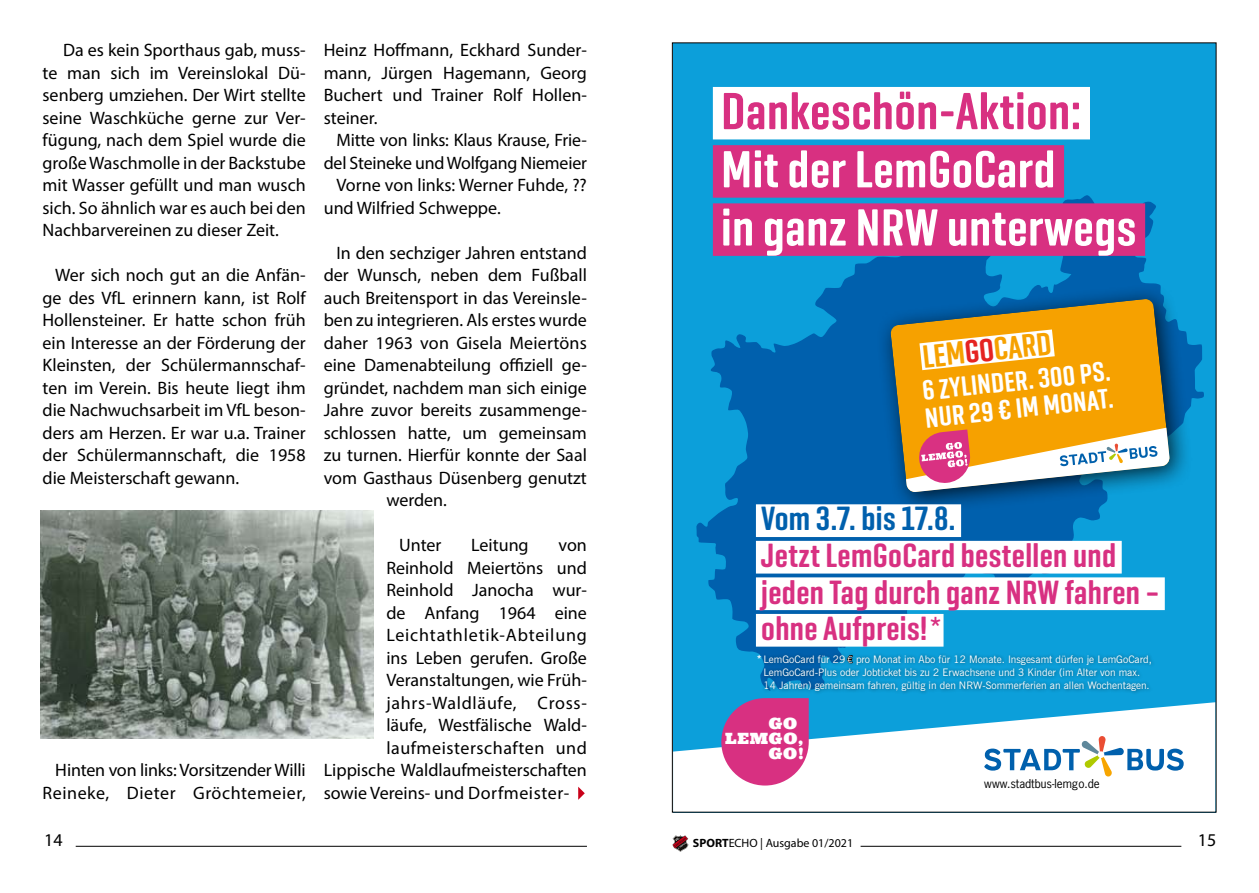
<style>
.page{position:relative;width:1259px;height:893px;background:#fff}
.page>*{position:absolute;margin:0;border:0;box-sizing:border-box;transform-origin:0 0}
.t1{font:600 53.25px/58.2px "Geogrotesque Comp";letter-spacing:.01em;color:#fff}
.t2{font:600 53.25px "Geogrotesque Comp";letter-spacing:.01em;color:#d83081}
.t3{font:600 34.35px/36.5px "Geogrotesque Comp";letter-spacing:.01em;color:#d83081}
.t4{font:600 34.35px "Geogrotesque Comp";letter-spacing:.01em;color:#0060ad}
.t5{font:600 32.85px "Geogrotesque Comp";color:#f6a100}
.t6{font:600 28.5px/27.5px "Geogrotesque Comp";color:#fff}
.t7{font:18px/22.5px "Myriad Pro";color:#000;text-align:justify}
.t8{font:18px "Myriad Pro";letter-spacing:.045em;color:#000}
.t9{font:18px "Myriad Pro";letter-spacing:.04em;color:#000}
.t10{font:18px "Myriad Pro";letter-spacing:.03em;color:#000}
.t11{font:15.6px "Ultra";letter-spacing:.05em;color:#fff}
.t12{font:12.9px "News Gothic";color:#fff}
.t13{font:12px "Myriad Pro";color:#000}
.t14{font:11.55px "News Gothic";color:#000}
.t15{font:10.35px/12.9px "News Gothic BT";color:#fff}
.s1{color:#e52321}
.s2{font-family:"News Gothic";font-weight:400;font-size:32.25px}
.s3{font-family:"Nolan Next";color:#000}
.s4{font-weight:700}
</style>
<div class="page">
<hr style="left:860px;top:846px;width:321px;height:1px;background:#000">
<svg style="left:672px;top:835px;width:16px;height:17px"></svg>
<hr style="left:76px;top:846px;width:511px;height:1px;background:#000">
<div style="left:673px;top:43px;width:542px;height:769px;background:#0c9fda"></div>
<svg style="left:674px;top:702px;width:540px;height:108px;fill:#fff"></svg>
<svg style="left:696px;top:194px;width:508px;height:489px"></svg>
<div style="left:713px;top:87px;width:377px;height:52px;background:#fff"></div>
<div style="left:713px;top:145px;width:351px;height:53px;background:#d83081"></div>
<div style="left:713px;top:203px;width:432px;height:53px;background:#d83081"></div>
<div style="left:876px;top:284px;width:317px;height:232px;background:#000;opacity:.75"></div>
<svg style="left:890px;top:299px;width:279px;height:193px;background:#c7921c"></svg>
<svg style="left:919px;top:329px;width:135px;height:41px;background:#fbdda5"></svg>
<svg style="left:895px;top:423px;width:274px;height:69px;background:#bca583"></svg>
<svg style="left:721px;top:698px;width:87px;height:87px;background:#d04b92"></svg>
<svg style="left:984px;top:736px;width:199px;height:40px;background:#c5d8e4"></svg>
<div style="left:756px;top:504px;width:205px;height:33px;background:#fff"></div>
<div style="left:756px;top:541px;width:365px;height:33px;background:#fff"></div>
<div style="left:756px;top:577px;width:408px;height:33px;background:#fff"></div>
<div style="left:756px;top:614px;width:187px;height:33px;background:#fff"></div>
<div style="left:762px;top:652px;width:393px;height:43px;background:#000;opacity:.5"></div>
<img style="left:40px;top:510px;width:333px;height:228px">
<svg style="left:578px;top:787px;width:7px;height:13px"></svg>
<p class="t7" style="left:43px;top:38px;width:265px;text-indent:21px">Da es kein Sporthaus gab, muss&shy;te man sich im Vereinslokal Dü&shy;senberg umziehen. Der Wirt stellte seine Waschküche gerne zur Ver&shy;fügung, nach dem Spiel wurde die große Waschmolle in der Backstube mit Wasser gefüllt und man wusch sich. So ähnlich war es auch bei den Nachbarvereinen zu dieser Zeit.</p>
<p class="t7" style="left:43px;top:263px;width:265px;text-indent:13px">Wer sich noch gut an die Anfän&shy;ge des VfL erinnern kann, ist Rolf Hollensteiner. Er hatte schon früh ein Interesse an der Förderung der Kleinsten, der Schülermannschaf&shy;ten im Verein. Bis heute liegt ihm die Nachwuchsarbeit im VfL beson&shy;ders am Herzen. Er war u.a. Trainer der Schülermannschaft, die 1958 die Meisterschaft gewann.</p>
<p class="t7" style="left:43px;top:758px;width:265px;text-align:right">Hinten von links: Vorsitzender Willi<br>Reineke, Dieter Gröchtemeier,</p>
<p class="t7" style="left:324px;top:38px;width:265px">Heinz Hoffmann, Eckhard Sunder&shy;mann, Jürgen Hagemann, Georg Buchert und Trainer Rolf Hollen&shy;steiner.</p>
<p class="t7" style="left:336px;top:128px;width:252px">Mitte von links: Klaus Krause, Frie-</p>
<p class="t7" style="left:324px;top:151px;width:265px">del Steineke und Wolfgang Niemeier</p>
<p class="t7" style="left:336px;top:173px;width:252px">Vorne von links: Werner Fuhde, ??</p>
<p class="t7" style="left:324px;top:196px;width:178px">und Wilfried Schweppe.</p>
<p class="t7" style="left:336px;top:241px;width:252px">In den sechziger Jahren entstand</p>
<p class="t7" style="left:324px;top:263px;width:265px">der Wunsch, neben dem Fußball</p>
<p class="t7" style="left:324px;top:286px;width:265px">auch Breitensport in das Vereinsle-</p>
<p class="t7" style="left:324px;top:308px;width:265px">ben zu integrieren. Als erstes wurde</p>
<p class="t7" style="left:324px;top:331px;width:265px">daher 1963 von Gisela Meiertöns</p>
<p class="t7" style="left:324px;top:353px;width:265px">eine Damenabteilung offiziell ge-</p>
<p class="t7" style="left:324px;top:376px;width:265px">gründet, nachdem man sich einige</p>
<p class="t7" style="left:324px;top:398px;width:265px">Jahre zuvor bereits zusammenge-</p>
<p class="t7" style="left:324px;top:421px;width:265px">schlossen hatte, um gemeinsam</p>
<p class="t7" style="left:324px;top:443px;width:265px">zu turnen. Hierfür konnte der Saal</p>
<p class="t7" style="left:324px;top:466px;width:265px">vom Gasthaus Düsenberg genutzt</p>
<p class="t7" style="left:386px;top:488px;width:62px">werden.</p>
<p class="t7" style="left:399px;top:533px;width:44px">Unter</p>
<p class="t7" style="left:471px;top:533px;width:59px">Leitung</p>
<p class="t7" style="left:558px;top:533px;width:30px">von</p>
<p class="t7" style="left:386px;top:556px;width:202px">Reinhold Meiertöns und</p>
<p class="t7" style="left:386px;top:578px;width:202px">Reinhold Janocha wur-</p>
<p class="t7" style="left:386px;top:601px;width:202px">de Anfang 1964 eine</p>
<p class="t8" style="left:386px;top:624px;width:202px">Leichtathletik-Abteilung</p>
<p class="t7" style="left:386px;top:646px;width:202px">ins Leben gerufen. Große</p>
<p class="t7" style="left:386px;top:668px;width:202px">Veranstaltungen, wie Früh-</p>
<p class="t9" style="left:386px;top:691px;width:202px">jahrs-Waldläufe, Cross-</p>
<p class="t7" style="left:386px;top:713px;width:202px">läufe, Westfälische Wald-</p>
<p class="t10" style="left:386px;top:736px;width:202px">laufmeisterschaften und</p>
<p class="t7" style="left:324px;top:758px;width:265px">Lippische Waldlaufmeisterschaften</p>
<p class="t7" style="left:324px;top:781px;width:247px">sowie Vereins- und Dorfmeister-</p>
<h1 class="t2" style="left:721px;top:78px;width:362px">Dankeschön-Aktion:</h1>
<h1 class="t1" style="left:721px;top:139px;width:417px">Mit der LemGoCard<br>in ganz NRW unterwegs</h1>
<h3 class="t5" style="left:920px;top:336px;width:131px;rotate:-6deg">LEM<span class="s1">GO</span>CARD</h3>
<h3 class="t6" style="left:921px;top:376px;width:190px;rotate:-6deg">6 ZYLINDER. 300 PS.<br>NUR 29 € IM MONAT.</h3>
<h2 class="t4" style="left:761px;top:497px;width:196px">Vom 3.7. bis 17.8.</h2>
<h2 class="t3" style="left:761px;top:536px;width:400px">Jetzt LemGoCard bestellen und jeden Tag durch ganz NRW fahren – ohne Aufpreis! <span class="s2">*</span></h2>
<p class="t15" style="left:763px;top:652px;width:390px">LemGoCard für 29 <span class="s3">€</span> pro Monat im Abo für 12 Monate. Insgesamt dürfen je LemGoCard,<br>LemGoCard-Plus oder Jobticket bis zu 2 Erwachsene und 3 Kinder (im Alter von max.<br>14 Jahren) gemeinsam fahren, gültig in den NRW-Sommerferien an allen Wochentagen.</p>
<p class="t12" style="left:756px;top:652px;width:9px">*</p>
<p class="t11" style="left:769px;top:714px;width:30px">GO</p>
<p class="t11" style="left:725px;top:729px;width:80px">LEMGO,</p>
<p class="t11" style="left:769px;top:744px;width:36px">GO!</p>
<p class="t14" style="left:984px;top:776px;width:117px">www.stadtbus-lemgo.de</p>
<p class="t7" style="left:44px;top:828px;width:20px">14</p>
<p class="t13" style="left:693px;top:835px;width:162px"><span class="s4">SPORT</span>ECHO | Ausgabe 01/2021</p>
<p class="t7" style="left:1198px;top:828px;width:20px">15</p>
</div>
